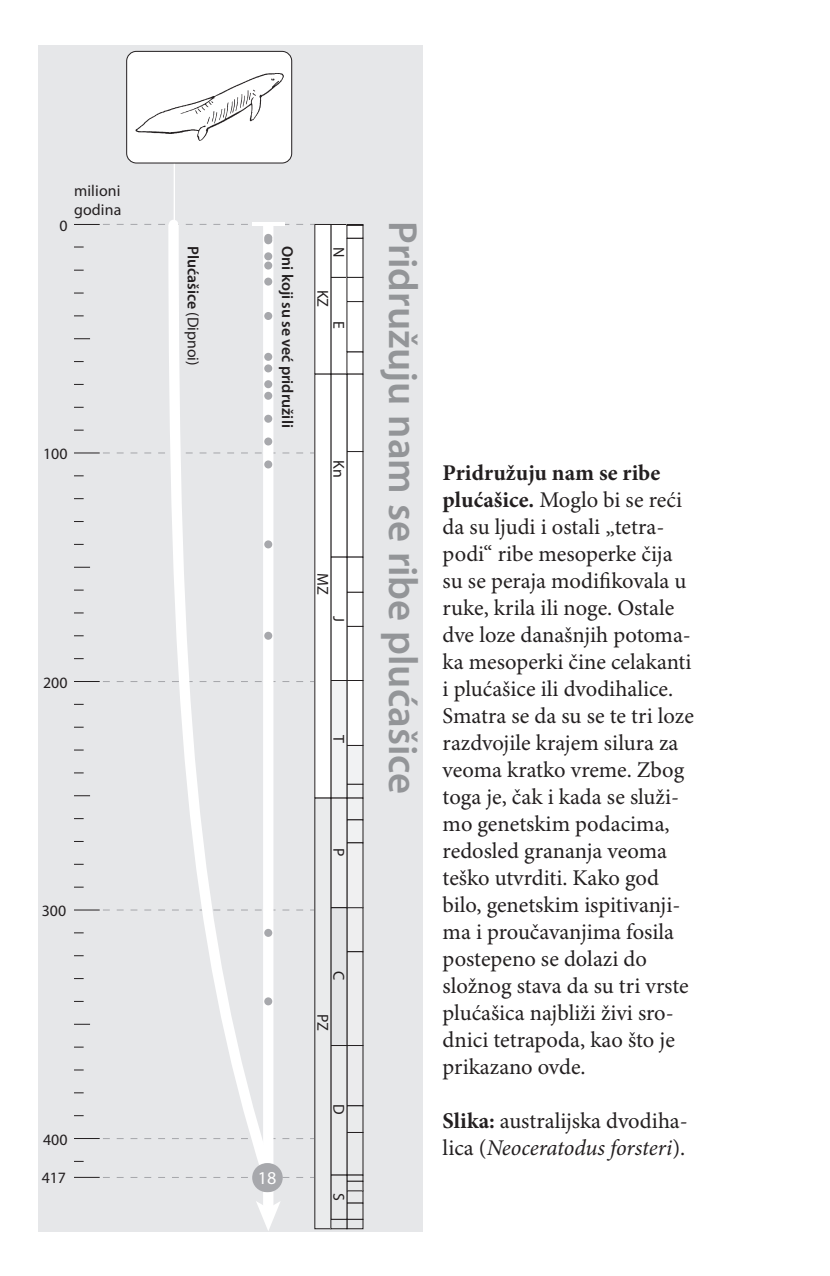
<style>
.page{position:relative;width:830px;height:1276px;background:#fff}
.page>*{position:absolute;margin:0;border:0;box-sizing:border-box;transform-origin:0 0}
.t1{font:600 40.73px "Myriad Pro";color:#939598}
.t2{font:22.5px/27px "Minion Pro";color:#231f20}
.t3{font:18px "Myriad Pro";color:#fff}
.t4{font:15.75px/18.9px "Myriad Pro";color:#231f20}
.t5{font:600 15.75px "Myriad Pro";color:#231f20}
.s1{font-weight:400}
.s2{font-weight:700}
.s3{font-style:italic}
</style>
<div class="page">
<div style="left:38px;top:45px;width:385px;height:1186px;background:#e6e7e9"></div>
<div style="left:263px;top:1176px;width:10px;height:35px;background:#fff"></div>
<svg style="left:256px;top:1201px;width:24px;height:30px"></svg>
<svg style="left:163px;top:222px;width:118px;height:968px"></svg>
<div style="left:263px;top:224px;width:10px;height:953px;background:#fff"></div>
<div style="left:169px;top:220px;width:9px;height:9px;background:#fff;border-radius:50%"></div>
<hr style="left:252px;top:223px;width:32px;height:3px;background:#fff">
<hr style="left:173px;top:159px;width:2px;height:151px;background:#fff">
<div style="left:331px;top:224px;width:16px;height:53px;background:#fff"></div>
<div style="left:331px;top:277px;width:16px;height:97px;background:#fff"></div>
<div style="left:347px;top:238px;width:16px;height:39px;background:#fff"></div>
<div style="left:347px;top:225px;width:16px;height:13px;background:#fff"></div>
<div style="left:346px;top:225px;width:17px;height:13px;border:1px solid #231f20"></div>
<svg style="left:346px;top:224px;width:17px;height:1px"></svg>
<div style="left:347px;top:277px;width:16px;height:24px;background:#fff"></div>
<div style="left:347px;top:301px;width:16px;height:51px;background:#fff"></div>
<div style="left:347px;top:352px;width:16px;height:22px;background:#fff"></div>
<div style="left:347px;top:374px;width:16px;height:77px;background:#fff"></div>
<div style="left:347px;top:451px;width:16px;height:106px;background:#fff"></div>
<div style="left:347px;top:557px;width:16px;height:35px;background:#fff"></div>
<div style="left:347px;top:592px;width:16px;height:34px;background:#fff"></div>
<div style="left:347px;top:626px;width:16px;height:54px;background:#fff"></div>
<div style="left:347px;top:680px;width:16px;height:65px;background:#fff"></div>
<div style="left:347px;top:745px;width:16px;height:39px;background:#f1f2f3"></div>
<div style="left:347px;top:784px;width:16px;height:14px;background:#f1f2f3"></div>
<div style="left:346px;top:784px;width:17px;height:14px;border:1px solid #231f20"></div>
<div style="left:347px;top:798px;width:16px;height:22px;background:#f0f1f2"></div>
<div style="left:347px;top:820px;width:16px;height:23px;background:#f0f1f2"></div>
<div style="left:346px;top:819px;width:17px;height:24px;border:1px solid #231f20"></div>
<div style="left:347px;top:843px;width:16px;height:64px;background:#f0f0f1"></div>
<div style="left:347px;top:907px;width:16px;height:44px;background:#eeeeef"></div>
<div style="left:347px;top:951px;width:16px;height:94px;background:#ededee"></div>
<div style="left:347px;top:1045px;width:16px;height:60px;background:#ebebed"></div>
<div style="left:347px;top:1105px;width:16px;height:27px;background:#eaebec"></div>
<div style="left:346px;top:1181px;width:17px;height:10px;border:1px solid #231f20"></div>
<div style="left:331px;top:374px;width:16px;height:183px;background:#fff"></div>
<div style="left:331px;top:557px;width:16px;height:123px;background:#fff"></div>
<div style="left:331px;top:680px;width:16px;height:118px;background:#f2f3f4"></div>
<div style="left:331px;top:798px;width:16px;height:109px;background:#f0f0f1"></div>
<div style="left:331px;top:1045px;width:16px;height:130px;background:#eaebec"></div>
<div style="left:315px;top:224px;width:16px;height:150px;background:#fff"></div>
<div style="left:315px;top:374px;width:16px;height:424px;background:#fff"></div>
<div style="left:315px;top:798px;width:16px;height:430px;background:#eaebec"></div>
<svg style="left:74px;top:224px;width:241px;height:1px"></svg>
<svg style="left:74px;top:681px;width:241px;height:1px"></svg>
<svg style="left:74px;top:909px;width:241px;height:1px"></svg>
<svg style="left:74px;top:1138px;width:241px;height:1px"></svg>
<svg style="left:74px;top:338px;width:16px;height:1px"></svg>
<svg style="left:74px;top:452px;width:241px;height:1px"></svg>
<svg style="left:74px;top:567px;width:16px;height:1px"></svg>
<svg style="left:74px;top:795px;width:16px;height:1px"></svg>
<svg style="left:74px;top:1024px;width:16px;height:1px"></svg>
<svg style="left:74px;top:1177px;width:241px;height:1px"></svg>
<div style="left:264px;top:312px;width:8px;height:8px;background:#a7a8ac;border-radius:50%"></div>
<div style="left:264px;top:278px;width:8px;height:8px;background:#a7a8ac;border-radius:50%"></div>
<div style="left:264px;top:261px;width:8px;height:8px;background:#a7a8ac;border-radius:50%"></div>
<div style="left:264px;top:252px;width:8px;height:8px;background:#a7a8ac;border-radius:50%"></div>
<div style="left:264px;top:353px;width:8px;height:8px;background:#a7a8ac;border-radius:50%"></div>
<div style="left:264px;top:364px;width:8px;height:8px;background:#a7a8ac;border-radius:50%"></div>
<div style="left:264px;top:380px;width:8px;height:8px;background:#a7a8ac;border-radius:50%"></div>
<div style="left:264px;top:392px;width:8px;height:8px;background:#a7a8ac;border-radius:50%"></div>
<div style="left:264px;top:415px;width:8px;height:8px;background:#a7a8ac;border-radius:50%"></div>
<div style="left:264px;top:437px;width:8px;height:8px;background:#a7a8ac;border-radius:50%"></div>
<div style="left:264px;top:460px;width:8px;height:8px;background:#a7a8ac;border-radius:50%"></div>
<div style="left:264px;top:540px;width:8px;height:8px;background:#a7a8ac;border-radius:50%"></div>
<div style="left:264px;top:632px;width:8px;height:8px;background:#a7a8ac;border-radius:50%"></div>
<div style="left:264px;top:929px;width:8px;height:8px;background:#a7a8ac;border-radius:50%"></div>
<div style="left:264px;top:997px;width:8px;height:8px;background:#a7a8ac;border-radius:50%"></div>
<div style="left:264px;top:234px;width:8px;height:8px;background:#a7a8ac;border-radius:50%"></div>
<div style="left:264px;top:236px;width:8px;height:8px;background:#a7a8ac;border-radius:50%"></div>
<div style="left:346px;top:1219px;width:17px;height:10px;border:1px solid #231f20"></div>
<div style="left:330px;top:1219px;width:17px;height:10px;border:1px solid #231f20"></div>
<svg style="left:252px;top:1163px;width:29px;height:29px"></svg>
<div style="left:254px;top:1163px;width:28px;height:29px;background:#a7a8ac;border-radius:50%"></div>
<div style="left:127px;top:51px;width:164px;height:112px;background:#fff;border-radius:10px"></div>
<div style="left:126px;top:51px;width:166px;height:112px;border:1px solid #231f20;border-radius:10px"></div>
<img style="left:135px;top:74px;width:148px;height:66px">
<p class="t4" style="left:74px;top:181px;width:49px">milioni godina</p>
<p class="t4" style="left:59px;top:216px;width:10px">0</p>
<p class="t4" style="left:43px;top:444px;width:26px">100</p>
<p class="t4" style="left:43px;top:672px;width:26px">200</p>
<p class="t4" style="left:42px;top:901px;width:26px">300</p>
<p class="t4" style="left:43px;top:1129px;width:26px">400</p>
<p class="t4" style="left:42px;top:1168px;width:26px">417</p>
<p class="t5" style="left:203px;top:246px;width:121px;rotate:90deg">Plućašice <span class="s1">(Dipnoi)</span></p>
<p class="t5" style="left:297px;top:246px;width:183px;rotate:90deg">Oni koji su se već pridružili</p>
<p class="t4" style="left:348px;top:247px;width:12px;rotate:90deg">N</p>
<p class="t4" style="left:332px;top:289px;width:19px;rotate:90deg">KZ</p>
<p class="t4" style="left:348px;top:321px;width:9px;rotate:90deg">E</p>
<p class="t4" style="left:348px;top:460px;width:19px;rotate:90deg">Kn</p>
<p class="t4" style="left:332px;top:573px;width:23px;rotate:90deg">MZ</p>
<p class="t4" style="left:348px;top:616px;width:7px;rotate:90deg">J</p>
<p class="t4" style="left:348px;top:735px;width:9px;rotate:90deg">T</p>
<p class="t4" style="left:348px;top:847px;width:10px;rotate:90deg">P</p>
<p class="t3" style="left:258px;top:1167px;width:20px">18</p>
<p class="t4" style="left:348px;top:971px;width:11px;rotate:90deg">C</p>
<p class="t4" style="left:332px;top:1013px;width:18px;rotate:90deg">PZ</p>
<p class="t4" style="left:348px;top:1104px;width:12px;rotate:90deg">D</p>
<p class="t4" style="left:348px;top:1193px;width:9px;rotate:90deg">S</p>
<h1 class="t1" style="left:428px;top:221px;width:574px;rotate:90deg">Pridružuju nam se ribe plućašice</h1>
<p class="t2" style="left:442px;top:460px;width:253px"><span class="s2">Pridružuju nam se ribe plućašice.</span> Moglo bi se reći da su ljudi i ostali „tetra&shy;podi“ ribe mesoperke čija su se peraja modifikovala u ruke, krila ili noge. Ostale dve loze današnjih potoma&shy;ka mesoperki čine celakanti i plućašice ili dvodihalice.<br>Smatra se da su se te tri loze razdvojile krajem silura za veoma kratko vreme. Zbog toga je, čak i kada se služi&shy;mo genetskim podacima, redosled grananja veoma teško utvrditi. Kako god bilo, genetskim ispitivanji&shy;ma i proučavanjima fosila postepeno se dolazi do složnog stava da su tri vrste plućašica najbliži živi sro&shy;dnici tetrapoda, kao što je prikazano ovde.</p>
<p class="t2" style="left:442px;top:1108px;width:246px"><span class="s2">Slika:</span> australijska dvodiha&shy;lica (<span class="s3">Neoceratodus forsteri</span>).</p>
</div>
